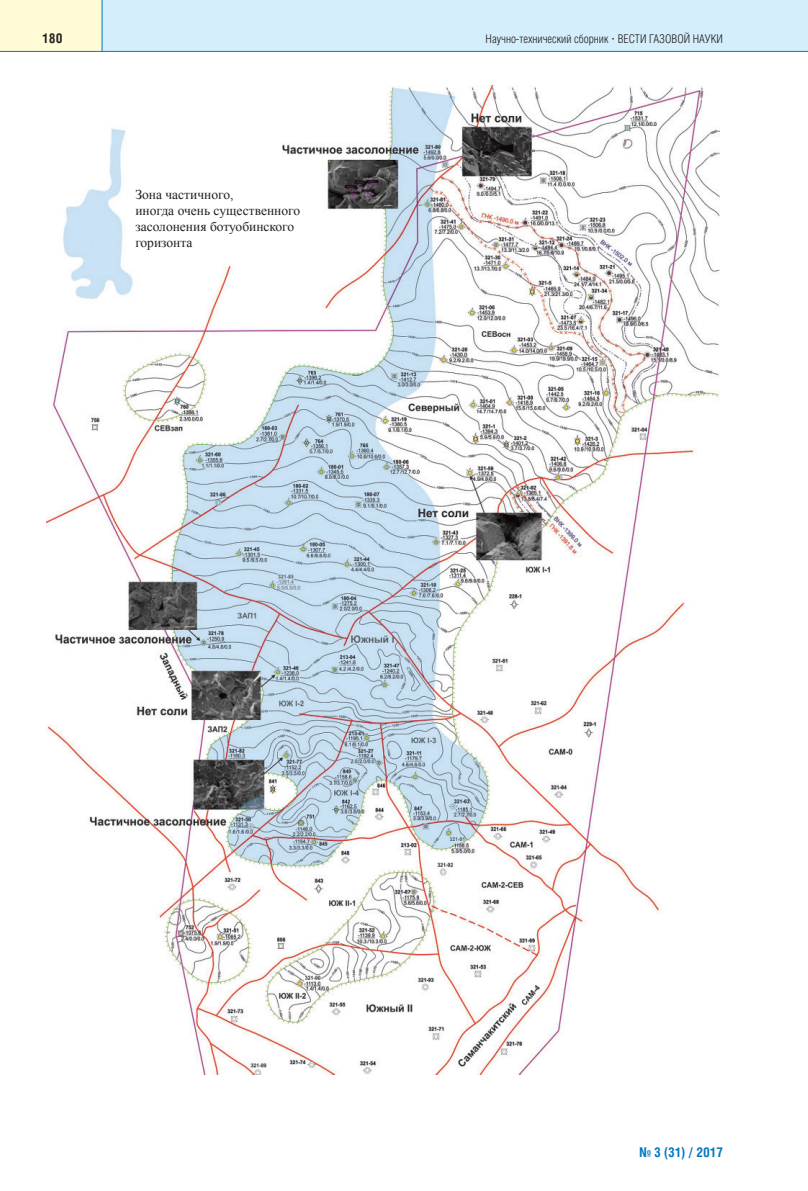
<style>
.page{position:relative;width:808px;height:1191px;background:#fff}
.page>*{position:absolute;margin:0;border:0;box-sizing:border-box;transform-origin:0 0}
.t1{font:13.5px/16.2px "Times New Roman";color:#231f20}
.t2{font:700 13.5px "Helios Cond";color:#0079c2}
.t3{font:700 13.5px "Helios Cond";color:#231f20}
.t4{font:300 12px "Helios Cond";color:#231f20}
.s1{font-family:"Times New Roman";font-weight:700}
</style>
<div class="page">
<div style="left:102px;top:0;width:706px;height:51px;background:#d4effb"></div>
<div style="left:0;top:0;width:102px;height:51px;background:#fffbd6"></div>
<hr style="left:0;top:51px;width:808px;height:1px;background:#0079c2">
<hr style="left:102px;top:0;width:1px;height:51px;background:#0079c2">
<img style="left:46px;top:85px;width:673px;height:989px">
<p class="t3" style="left:43px;top:33px;width:22px">180</p>
<p class="t4" style="left:486px;top:34px;width:239px">Научно-технический сборник <span class="s1">·</span> ВЕСТИ ГАЗОВОЙ НАУКИ</p>
<p class="t1" style="left:135px;top:186px;width:166px">Зона частичного,<br>иногда очень существенного засолонения ботуобинского горизонта</p>
<p class="t2" style="left:639px;top:1147px;width:85px">№ 3 (31) / 2017</p>
</div>
